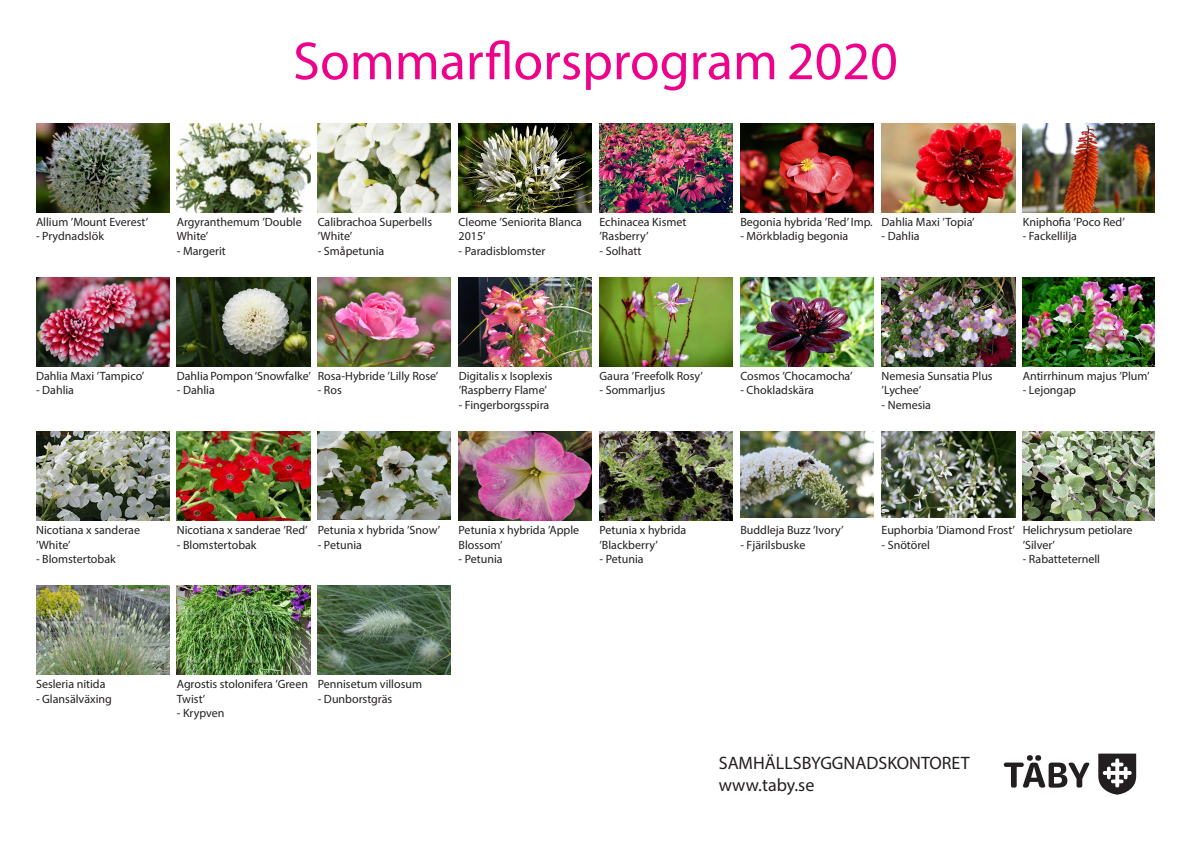
<style>
.page{position:relative;width:1191px;height:842px;background:#fff}
.page>*{position:absolute;margin:0;border:0;box-sizing:border-box;transform-origin:0 0}
.t1{font:54px "Myriad Pro";color:#ed028c}
.t2{font:18px "Myriad Pro";color:#231f20}
.t3{font:12px/14.4px "Myriad Pro";color:#231f20}
</style>
<div class="page">
<img style="left:318px;top:124px;width:133px;height:88px">
<img style="left:740px;top:124px;width:134px;height:88px">
<img style="left:881px;top:124px;width:134px;height:88px">
<img style="left:599px;top:124px;width:133px;height:88px">
<img style="left:36px;top:124px;width:133px;height:88px">
<img style="left:177px;top:124px;width:133px;height:88px">
<img style="left:458px;top:124px;width:134px;height:88px">
<img style="left:1022px;top:124px;width:133px;height:88px">
<img style="left:458px;top:278px;width:134px;height:88px">
<img style="left:318px;top:278px;width:133px;height:88px">
<img style="left:36px;top:278px;width:134px;height:89px">
<img style="left:740px;top:278px;width:134px;height:89px">
<img style="left:599px;top:278px;width:133px;height:89px">
<img style="left:177px;top:278px;width:133px;height:88px">
<img style="left:881px;top:278px;width:134px;height:89px">
<img style="left:1022px;top:278px;width:133px;height:89px">
<img style="left:36px;top:432px;width:133px;height:89px">
<img style="left:458px;top:432px;width:134px;height:89px">
<img style="left:599px;top:432px;width:133px;height:89px">
<img style="left:318px;top:432px;width:133px;height:87px">
<img style="left:177px;top:432px;width:133px;height:89px">
<img style="left:1022px;top:432px;width:133px;height:89px">
<img style="left:881px;top:432px;width:134px;height:86px">
<img style="left:740px;top:432px;width:134px;height:86px">
<img style="left:177px;top:586px;width:133px;height:89px">
<img style="left:318px;top:586px;width:133px;height:89px">
<img style="left:36px;top:586px;width:133px;height:89px">
<svg style="left:1003px;top:755px;width:86px;height:33px"></svg>
<svg style="left:1098px;top:754px;width:38px;height:41px"></svg>
<p class="t1" style="left:293px;top:28px;width:606px">Sommarflorsprogram 2020</p>
<p class="t3" style="left:36px;top:214px;width:114px">Allium ’Mount Everest’</p>
<p class="t3" style="left:36px;top:229px;width:69px">- Prydnadslök</p>
<p class="t3" style="left:177px;top:214px;width:126px">Argyranthemum ’Double<br>White’</p>
<p class="t3" style="left:177px;top:243px;width:51px">- Margerit</p>
<p class="t3" style="left:318px;top:214px;width:116px">Calibrachoa Superbells ’White’</p>
<p class="t3" style="left:318px;top:243px;width:68px">- Småpetunia</p>
<p class="t3" style="left:458px;top:214px;width:125px">Cleome ’Seniorita Blanca<br>2015’</p>
<p class="t3" style="left:458px;top:243px;width:88px">- Paradisblomster</p>
<p class="t3" style="left:599px;top:214px;width:88px">Echinacea Kismet ’Rasberry’</p>
<p class="t3" style="left:599px;top:243px;width:43px">- Solhatt</p>
<p class="t3" style="left:740px;top:214px;width:134px">Begonia hybrida ’Red’ Imp.</p>
<p class="t3" style="left:740px;top:229px;width:109px">- Mörkbladig begonia</p>
<p class="t3" style="left:881px;top:214px;width:94px">Dahlia Maxi ’Topia’</p>
<p class="t3" style="left:881px;top:229px;width:40px">- Dahlia</p>
<p class="t3" style="left:1022px;top:214px;width:104px">Kniphofia ’Poco Red’</p>
<p class="t3" style="left:1022px;top:229px;width:56px">- Fackellilja</p>
<p class="t3" style="left:36px;top:369px;width:110px">Dahlia Maxi ’Tampico’</p>
<p class="t3" style="left:36px;top:383px;width:40px">- Dahlia</p>
<p class="t3" style="left:177px;top:369px;width:136px">Dahlia Pompon ’Snowfalke’</p>
<p class="t3" style="left:177px;top:383px;width:40px">- Dahlia</p>
<p class="t3" style="left:318px;top:369px;width:122px">Rosa-Hybride ’Lilly Rose’</p>
<p class="t3" style="left:318px;top:383px;width:26px">- Ros</p>
<p class="t3" style="left:459px;top:369px;width:95px">Digitalis x Isoplexis ’Raspberry Flame’</p>
<p class="t3" style="left:459px;top:397px;width:92px">- Fingerborgsspira</p>
<p class="t3" style="left:599px;top:369px;width:105px">Gaura ’Freefolk Rosy’</p>
<p class="t3" style="left:599px;top:383px;width:67px">- Sommarljus</p>
<p class="t3" style="left:740px;top:369px;width:114px">Cosmos ’Chocamocha’</p>
<p class="t3" style="left:740px;top:383px;width:75px">- Chokladskära</p>
<p class="t3" style="left:881px;top:369px;width:113px">Nemesia Sunsatia Plus ’Lychee’</p>
<p class="t3" style="left:881px;top:397px;width:51px">- Nemesia</p>
<p class="t3" style="left:1022px;top:369px;width:128px">Antirrhinum majus ’Plum’</p>
<p class="t3" style="left:1022px;top:383px;width:55px">- Lejongap</p>
<p class="t3" style="left:36px;top:523px;width:106px">Nicotiana x sanderae ’White’</p>
<p class="t3" style="left:36px;top:551px;width:81px">- Blomstertobak</p>
<p class="t3" style="left:177px;top:523px;width:132px">Nicotiana x sanderae ’Red’</p>
<p class="t3" style="left:177px;top:537px;width:81px">- Blomstertobak</p>
<p class="t3" style="left:318px;top:523px;width:124px">Petunia x hybrida ’Snow’</p>
<p class="t3" style="left:318px;top:537px;width:46px">- Petunia</p>
<p class="t3" style="left:458px;top:523px;width:122px">Petunia x hybrida ’Apple<br>Blossom’</p>
<p class="t3" style="left:458px;top:551px;width:46px">- Petunia</p>
<p class="t3" style="left:599px;top:523px;width:88px">Petunia x hybrida ’Blackberry’</p>
<p class="t3" style="left:599px;top:551px;width:46px">- Petunia</p>
<p class="t3" style="left:740px;top:523px;width:105px">Buddleja Buzz ’Ivory’</p>
<p class="t3" style="left:740px;top:537px;width:66px">- Fjärilsbuske</p>
<p class="t3" style="left:881px;top:523px;width:135px">Euphorbia ’Diamond Frost’</p>
<p class="t3" style="left:881px;top:537px;width:50px">- Snötörel</p>
<p class="t3" style="left:1022px;top:523px;width:111px">Helichrysum petiolare ’Silver’</p>
<p class="t3" style="left:1022px;top:551px;width:79px">- Rabatteternell</p>
<p class="t3" style="left:36px;top:677px;width:71px">Sesleria nitida</p>
<p class="t3" style="left:36px;top:691px;width:77px">- Glansälväxing</p>
<p class="t3" style="left:177px;top:677px;width:133px">Agrostis stolonifera ’Green<br>Twist’</p>
<p class="t3" style="left:177px;top:706px;width:49px">- Krypven</p>
<p class="t3" style="left:318px;top:677px;width:106px">Pennisetum villosum</p>
<p class="t3" style="left:318px;top:691px;width:76px">- Dunborstgräs</p>
<p class="t2" style="left:719px;top:752px;width:252px">SAMHÄLLSBYGGNADSKONTORET</p>
<p class="t2" style="left:719px;top:774px;width:97px">www.taby.se</p>
</div>
